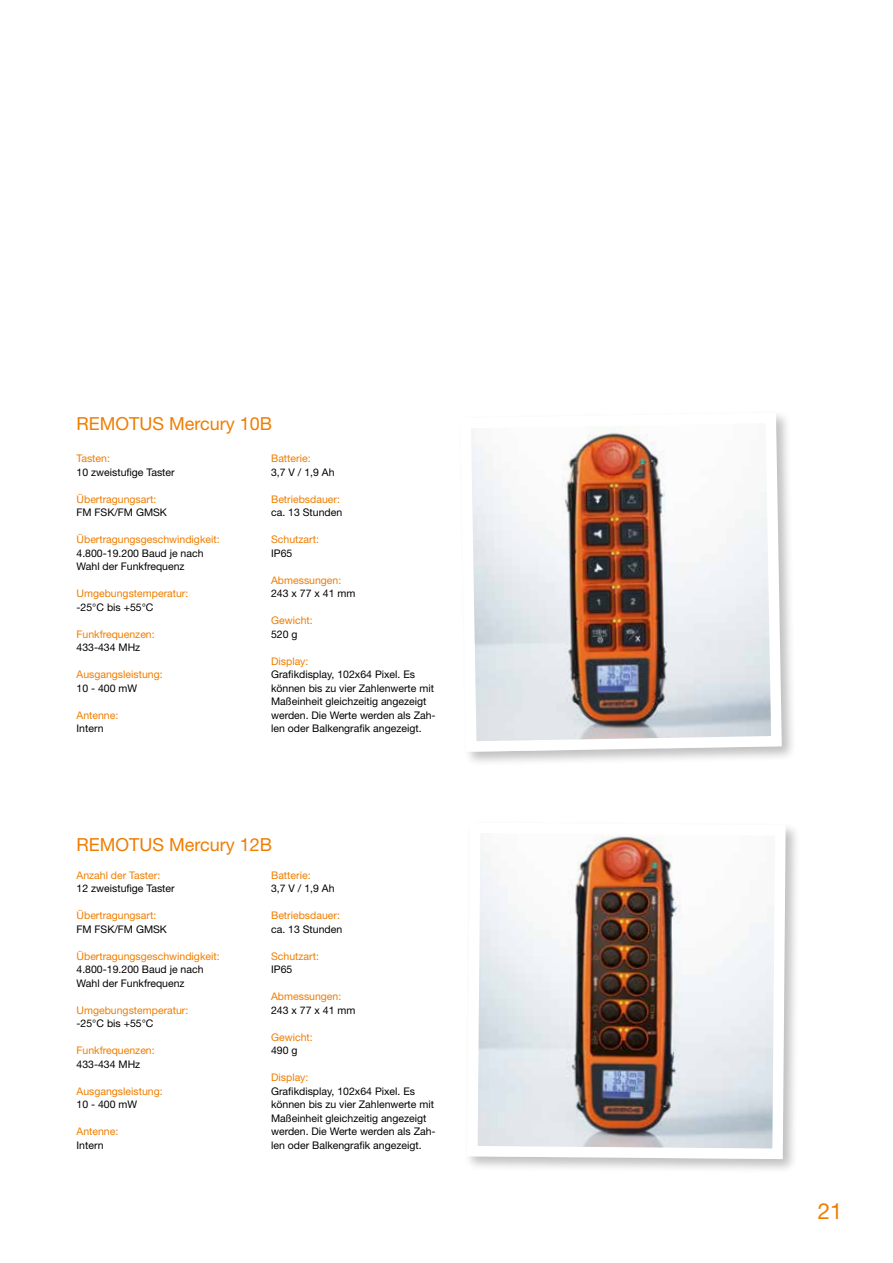
<style>
.page{position:relative;width:893px;height:1263px;background:#fff}
.page>*{position:absolute;margin:0;border:0;box-sizing:border-box;transform-origin:0 0}
.t1{font:22.2px "Helvetica Neue";color:#ef7d00}
.t2{font:18px "Helvetica Neue";color:#ef7d00}
.t3{font:10.5px/13.5px "Helvetica Neue";color:#000}
.t4{font:10.5px "Helvetica Neue";color:#ef7d00}
</style>
<div class="page">
<div style="left:464px;top:819px;width:336px;height:355px;background:#000;opacity:.25"></div>
<img style="left:478px;top:833px;width:297px;height:315px">
<div style="left:467px;top:822px;width:319px;height:337px;border:10px solid #fff;border-radius:3px"></div>
<div style="left:457px;top:409px;width:340px;height:358px;background:#000;opacity:.25"></div>
<img style="left:471px;top:424px;width:300px;height:317px">
<div style="left:460px;top:413px;width:322px;height:339px;border:10px solid #fff;border-radius:5px"></div>
<h2 class="t2" style="left:77px;top:413px;width:197px">REMOTUS Mercury 10B</h2>
<p class="t4" style="left:77px;top:452px;width:35px">Tasten:</p>
<p class="t3" style="left:77px;top:465px;width:100px">10 zweistufige Taster</p>
<p class="t4" style="left:77px;top:492px;width:81px">Übertragungsart:</p>
<p class="t3" style="left:77px;top:505px;width:92px">FM FSK/FM GMSK</p>
<p class="t4" style="left:77px;top:533px;width:145px">Übertragungsgeschwindigkeit:</p>
<p class="t3" style="left:77px;top:546px;width:129px">4.800-19.200 Baud je nach<br>Wahl der Funkfrequenz</p>
<p class="t4" style="left:77px;top:587px;width:113px">Umgebungstemperatur:</p>
<p class="t3" style="left:77px;top:600px;width:78px">-25°C bis +55°C</p>
<p class="t4" style="left:77px;top:627px;width:80px">Funkfrequenzen:</p>
<p class="t3" style="left:77px;top:640px;width:65px">433-434 MHz</p>
<p class="t4" style="left:77px;top:668px;width:88px">Ausgangsleistung:</p>
<p class="t3" style="left:77px;top:681px;width:62px">10 - 400 mW</p>
<p class="t4" style="left:77px;top:708px;width:43px">Antenne:</p>
<p class="t3" style="left:77px;top:721px;width:29px">Intern</p>
<p class="t4" style="left:271px;top:452px;width:41px">Batterie:</p>
<p class="t3" style="left:271px;top:465px;width:65px">3,7 V / 1,9 Ah</p>
<p class="t4" style="left:271px;top:492px;width:70px">Betriebsdauer:</p>
<p class="t3" style="left:271px;top:505px;width:73px">ca. 13 Stunden</p>
<p class="t4" style="left:271px;top:533px;width:49px">Schutzart:</p>
<p class="t3" style="left:271px;top:546px;width:23px">IP65</p>
<p class="t4" style="left:271px;top:573px;width:72px">Abmessungen:</p>
<p class="t3" style="left:271px;top:586px;width:86px">243 x 77 x 41 mm</p>
<p class="t4" style="left:271px;top:614px;width:43px">Gewicht:</p>
<p class="t3" style="left:271px;top:627px;width:28px">520 g</p>
<p class="t4" style="left:271px;top:654px;width:39px">Display:</p>
<p class="t3" style="left:271px;top:667px;width:166px">Grafikdisplay, 102x64 Pixel. Es können bis zu vier Zahlenwerte mit Maßeinheit gleichzeitig angezeigt werden. Die Werte werden als Zah&shy;len oder Balkengrafik angezeigt.</p>
<h2 class="t2" style="left:77px;top:834px;width:197px">REMOTUS Mercury 12B</h2>
<p class="t4" style="left:77px;top:869px;width:85px">Anzahl der Taster:</p>
<p class="t3" style="left:77px;top:882px;width:100px">12 zweistufige Taster</p>
<p class="t4" style="left:77px;top:909px;width:81px">Übertragungsart:</p>
<p class="t3" style="left:77px;top:922px;width:92px">FM FSK/FM GMSK</p>
<p class="t4" style="left:77px;top:950px;width:145px">Übertragungsgeschwindigkeit:</p>
<p class="t3" style="left:77px;top:963px;width:129px">4.800-19.200 Baud je nach<br>Wahl der Funkfrequenz</p>
<p class="t4" style="left:77px;top:1004px;width:113px">Umgebungstemperatur:</p>
<p class="t3" style="left:77px;top:1017px;width:78px">-25°C bis +55°C</p>
<p class="t4" style="left:77px;top:1044px;width:80px">Funkfrequenzen:</p>
<p class="t3" style="left:77px;top:1057px;width:65px">433-434 MHz</p>
<p class="t4" style="left:77px;top:1085px;width:88px">Ausgangsleistung:</p>
<p class="t3" style="left:77px;top:1098px;width:62px">10 - 400 mW</p>
<p class="t4" style="left:77px;top:1125px;width:43px">Antenne:</p>
<p class="t3" style="left:77px;top:1138px;width:29px">Intern</p>
<p class="t4" style="left:271px;top:869px;width:41px">Batterie:</p>
<p class="t3" style="left:271px;top:882px;width:65px">3,7 V / 1,9 Ah</p>
<p class="t4" style="left:271px;top:909px;width:70px">Betriebsdauer:</p>
<p class="t3" style="left:271px;top:922px;width:73px">ca. 13 Stunden</p>
<p class="t4" style="left:271px;top:950px;width:49px">Schutzart:</p>
<p class="t3" style="left:271px;top:963px;width:23px">IP65</p>
<p class="t4" style="left:271px;top:990px;width:72px">Abmessungen:</p>
<p class="t3" style="left:271px;top:1003px;width:86px">243 x 77 x 41 mm</p>
<p class="t4" style="left:271px;top:1031px;width:43px">Gewicht:</p>
<p class="t3" style="left:271px;top:1044px;width:28px">490 g</p>
<p class="t4" style="left:271px;top:1071px;width:39px">Display:</p>
<p class="t3" style="left:271px;top:1084px;width:166px">Grafikdisplay, 102x64 Pixel. Es können bis zu vier Zahlenwerte mit Maßeinheit gleichzeitig angezeigt werden. Die Werte werden als Zah&shy;len oder Balkengrafik angezeigt.</p>
<h1 class="t1" style="left:818px;top:1198px;width:26px">21</h1>
</div>
